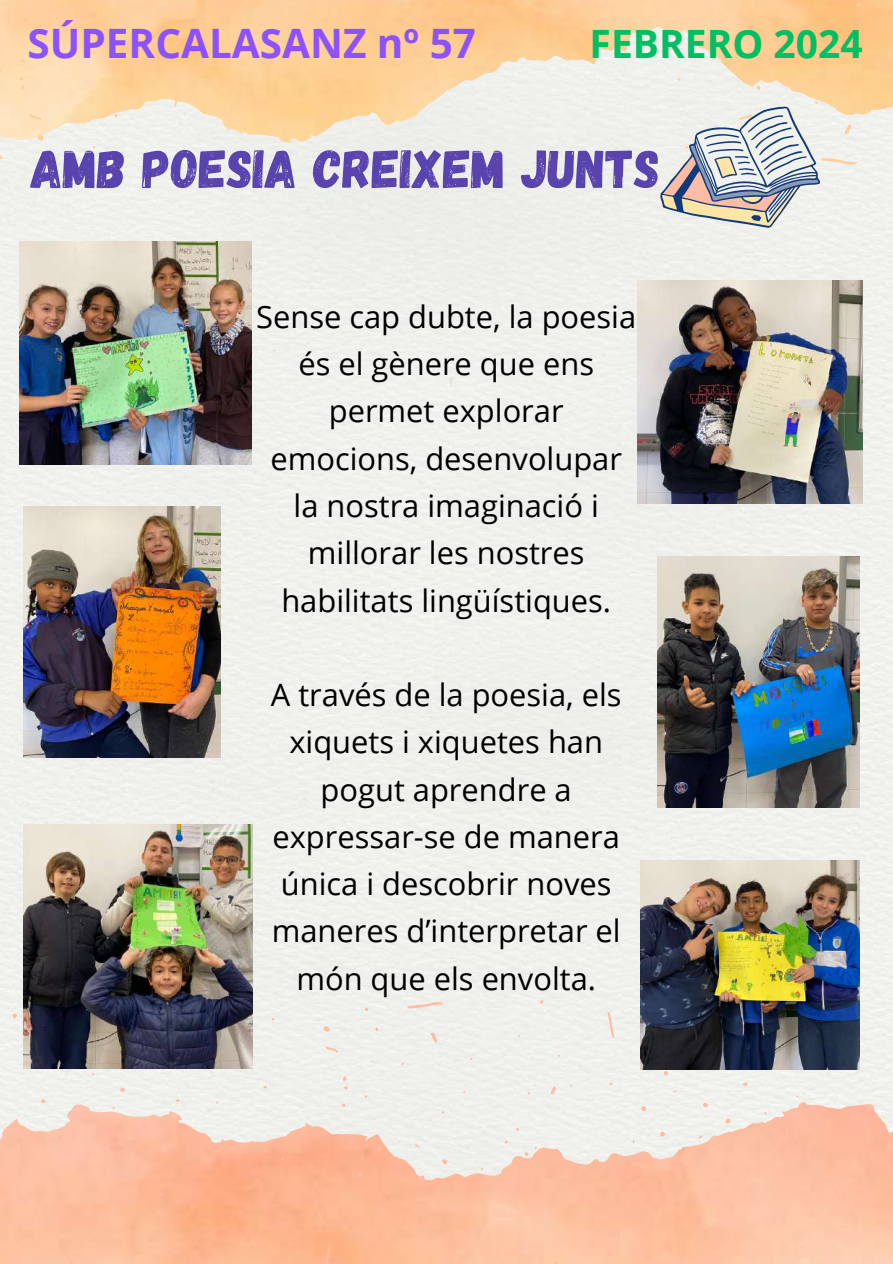
<style>
.page{position:relative;width:893px;height:1264px;background:#fff}
.page>*{position:absolute;margin:0;border:0;box-sizing:border-box;transform-origin:0 0}
.t1{font:54px "Gagalin";color:#5943af}
.t2{font:700 40.5px "Open Sans";color:#8c52ff}
.t3{font:700 39px "Open Sans";color:#00bf63}
.t4{font:30.9px/47.2px "Open Sans";color:#000;text-align:center}
</style>
<div class="page">
<div style="left:0;top:35px;width:892px;height:1067px;background:#f0f0eb"></div>
<img style="left:843px;top:1102px;width:49px;height:161px">
<svg style="left:0;top:1001px;width:221px;height:262px;background:#f8cbb3"></svg>
<svg style="left:221px;top:1001px;width:283px;height:262px;background:#f5d6c3"></svg>
<svg style="left:504px;top:984px;width:339px;height:279px;background:#f6d6c3"></svg>
<svg style="left:0;top:0;width:382px;height:165px;background:#f9d9b0"></svg>
<img style="left:20px;top:242px;width:232px;height:222px">
<img style="left:23px;top:506px;width:197px;height:251px">
<img style="left:640px;top:860px;width:219px;height:209px">
<img style="left:637px;top:281px;width:225px;height:222px">
<svg style="left:634px;top:0;width:258px;height:228px;background:#e7d7c3"></svg>
<img style="left:23px;top:824px;width:230px;height:244px">
<img style="left:657px;top:556px;width:202px;height:251px">
<h2 class="t2" style="left:28px;top:15px;width:450px">SÚPERCALASANZ nº 57</h2>
<p class="t3" style="left:589px;top:17px;width:274px">FEBRERO 2024</p>
<h1 class="t1" style="left:31px;top:134px;width:631px">AMB POESIA CREIXEM JUNTS</h1>
<p class="t4" style="left:256px;top:292px;width:381px">Sense cap dubte, la poesia és el gènere que ens permet explorar emocions, desenvolupar la nostra imaginació i millorar les nostres habilitats lingüístiques.</p>
<p class="t4" style="left:271px;top:670px;width:352px">A través de la poesia, els xiquets i xiquetes han pogut aprendre a expressar-se de manera única i descobrir noves maneres d’interpretar el món que els envolta.</p>
</div>
